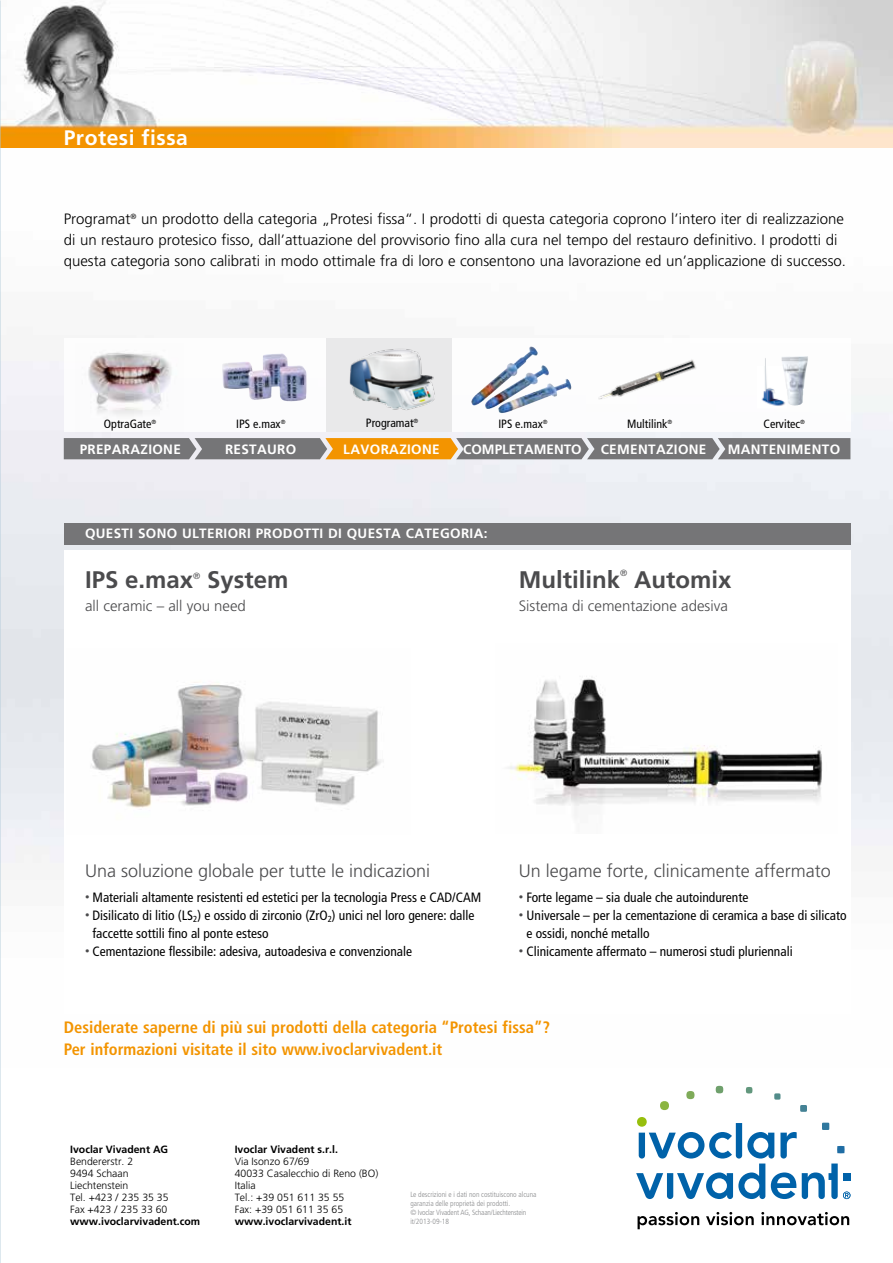
<style>
.page{position:relative;width:893px;height:1263px;background:#fff}
.page>*{position:absolute;margin:0;border:0;box-sizing:border-box;transform-origin:0 0}
.t1{font:700 24px "Frutiger";color:#4b4b4d}
.t2{font:700 21px "Frutiger";letter-spacing:.025em;color:#fff}
.t3{font:300 18px "Frutiger";color:#4b4b4d}
.t4{font:700 condensed 16.5px/22.5px "Frutiger";color:#f39400}
.t5{font:300 15px/21px "Frutiger";color:#000}
.t6{font:300 15px "Frutiger";color:#4b4b4d}
.t7{font:condensed 13.5px/18px "Frutiger";color:#000}
.t8{font:700 13.5px "Frutiger";letter-spacing:.025em;color:#fff}
.t9{font:700 13.5px "Frutiger";color:#fff}
.t10{font:condensed 12px "Frutiger";color:#000}
.t11{font:300 10.5px/12px "Frutiger";color:#000}
.t12{font:700 10.5px "Frutiger";color:#000}
.t13{font:300 9px "Frutiger";color:#4b4b4d}
.t14{font:300 condensed 7.5px/9px "Frutiger";color:#87888a}
.t15{font:condensed 6px "Frutiger";color:#000}
.s1{font-size:9px;color:#4b4b4d}
</style>
<div class="page">
<svg style="left:636px;top:1086px;width:214px;height:113px"></svg>
<svg style="left:638px;top:1212px;width:61px;height:17px"></svg>
<svg style="left:706px;top:1212px;width:48px;height:13px"></svg>
<svg style="left:761px;top:1212px;width:88px;height:13px"></svg>
<img style="left:1px;top:0;width:892px;height:148px">
<div style="left:64px;top:523px;width:786px;height:21px;background:#757577"></div>
<img style="left:0;top:0;width:1px;height:1263px">
<img style="left:90px;top:680px;width:294px;height:140px">
<img style="left:508px;top:676px;width:314px;height:140px">
<svg style="left:64px;top:438px;width:786px;height:21px;background:#8d7e69"></svg>
<img style="left:598px;top:359px;width:98px;height:41px">
<div style="left:326px;top:338px;width:125px;height:94px;background:#e9e9ea"></div>
<img style="left:222px;top:353px;width:59px;height:34px">
<img style="left:761px;top:358px;width:22px;height:48px">
<img style="left:781px;top:356px;width:27px;height:49px">
<img style="left:471px;top:346px;width:100px;height:67px">
<img style="left:349px;top:349px;width:86px;height:61px">
<img style="left:75px;top:352px;width:109px;height:81px">
<h2 class="t2" style="left:64px;top:125px;width:126px">PROTESI FISSA</h2>
<p class="t5" style="left:64px;top:208px;width:784px">Programat<sup>®</sup> un prodotto della categoria „Protesi fissa“. I prodotti di questa categoria coprono l’intero iter di realizzazione di un restauro protesico fisso, dall’attuazione del provvisorio fino alla cura nel tempo del restauro definitivo. I prodotti di questa categoria sono calibrati in modo ottimale fra di loro e consentono una lavorazione ed un’applicazione di successo.</p>
<p class="t10" style="left:366px;top:416px;width:54px">Programat<sup>®</sup></p>
<p class="t10" style="left:104px;top:417px;width:54px">OptraGate<sup>®</sup></p>
<p class="t10" style="left:498px;top:417px;width:51px">IPS e.max<sup>®</sup></p>
<p class="t10" style="left:236px;top:417px;width:51px">IPS e.max<sup>®</sup></p>
<p class="t10" style="left:627px;top:417px;width:47px">Multilink<sup>®</sup></p>
<p class="t15" style="left:800px;top:418px;width:6px">®</p>
<p class="t10" style="left:764px;top:417px;width:38px">Cervitec</p>
<p class="t8" style="left:80px;top:441px;width:103px">PREPARAZIONE</p>
<p class="t8" style="left:225px;top:441px;width:71px">RESTAURO</p>
<p class="t8" style="left:343px;top:441px;width:98px">LAVO RAZIO NE</p>
<p class="t8" style="left:463px;top:441px;width:11px">COMPL</p>
<p class="t9" style="left:509px;top:441px;width:72px">ETAM ENTO</p>
<p class="t8" style="left:601px;top:441px;width:107px">CEM ENTAZIONE</p>
<p class="t8" style="left:728px;top:441px;width:112px">MANTENIM ENTO</p>
<p class="t8" style="left:85px;top:526px;width:199px">QUESTI SONO ULTERIORI PRODO</p>
<p class="t8" style="left:304px;top:526px;width:185px">TTI DI QUESTA CATEGORIA:</p>
<h1 class="t1" style="left:85px;top:565px;width:110px">IPS E.MAX</h1>
<p class="t13" style="left:193px;top:571px;width:9px">®</p>
<h1 class="t1" style="left:207px;top:565px;width:83px">SYSTEM</h1>
<p class="t6" style="left:85px;top:597px;width:162px">all ceramic – all you need</p>
<h1 class="t1" style="left:519px;top:565px;width:103px">MULTILINK</h1>
<p class="t13" style="left:620px;top:568px;width:9px">®</p>
<h1 class="t1" style="left:634px;top:565px;width:99px">AUTOMIX</h1>
<p class="t6" style="left:519px;top:597px;width:211px">Sistema di cementazione adesiva</p>
<h3 class="t3" style="left:85px;top:861px;width:347px">Una soluzione globale per tutte le indicazioni</h3>
<p class="t7" style="left:85px;top:888px;width:398px"><span class="s1">•</span> Materiali altamente resistenti ed estetici per la tecnologia Press e CAD/CAM</p>
<p class="t7" style="left:93px;top:906px;width:383px;text-indent:-7px"><span class="s1">•</span> Disilicato di litio (LS<sub>2</sub>) e ossido di zirconio (ZrO<sub>2</sub>) unici nel loro genere: dalle faccette sottili fino al ponte esteso</p>
<p class="t7" style="left:85px;top:942px;width:329px"><span class="s1">•</span> Cementazione flessibile: adesiva, autoadesiva e convenzionale</p>
<h3 class="t3" style="left:519px;top:861px;width:313px">Un legame forte, clinicamente affermato</h3>
<p class="t7" style="left:519px;top:888px;width:231px"><span class="s1">•</span> Forte legame – sia duale che autoindurente</p>
<p class="t7" style="left:526px;top:906px;width:322px;text-indent:-8px"><span class="s1">•</span> Universale – per la cementazione di ceramica a base di silicato e ossidi, nonché metallo</p>
<p class="t7" style="left:519px;top:942px;width:275px"><span class="s1">•</span> Clinicamente affermato – numerosi studi pluriennali</p>
<p class="t4" style="left:64px;top:1016px;width:488px">Desiderate saperne di più sui prodotti della categoria “Protesi fissa”?<br>Per informazioni visitate il sito www.ivoclarvivadent.it</p>
<p class="t12" style="left:70px;top:1143px;width:92px">IVOCLAR VIVADENT AG</p>
<p class="t11" style="left:70px;top:1155px;width:100px">Bendererstr. 2<br>9494 Schaan<br>Liechtenstein<br>Tel. +423 / 235 35 35<br>Fax +423 / 235 33 60</p>
<p class="t12" style="left:70px;top:1215px;width:132px">WWW.IVOCLARVIVADENT.COM</p>
<p class="t12" style="left:235px;top:1143px;width:105px">IVOCLAR VIVADENT S.R.L.</p>
<p class="t11" style="left:235px;top:1155px;width:145px">Via Isonzo 67/69<br>40033 Casalecchio di Reno (BO)<br>Italia<br>Tel.: +39 051 611 35 55<br>Fax: +39 051 611 35 65</p>
<p class="t12" style="left:235px;top:1215px;width:118px">WWW.IVOCLARVIVADENT.IT</p>
<p class="t14" style="left:410px;top:1190px;width:128px">Le descrizioni e i dati non costituiscono alcuna garanzia delle proprietà dei prodotti.<br>© Ivoclar Vivadent AG, Schaan/Liechtenstein it/2013-09-18</p>
</div>
